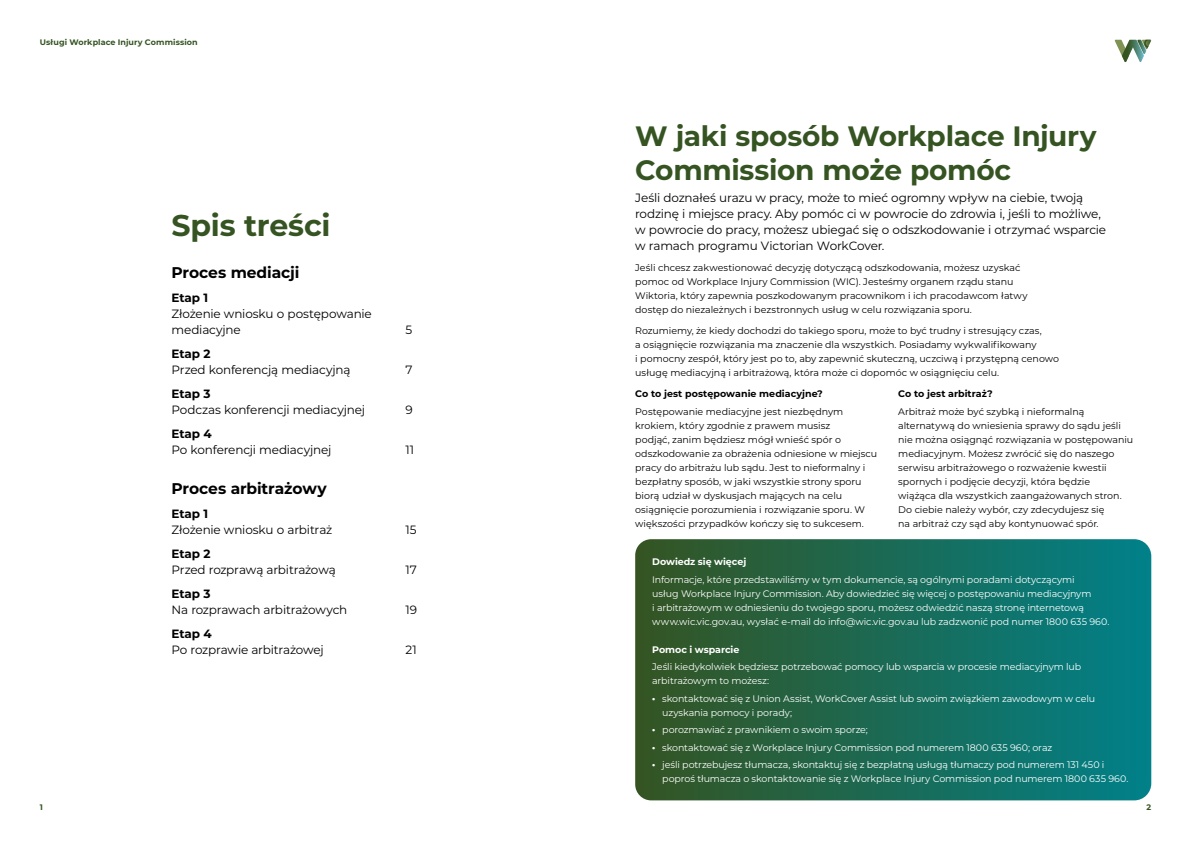
<style>
.page{position:relative;width:1191px;height:842px;background:#fff}
.page>*{position:absolute;margin:0;border:0;box-sizing:border-box;transform-origin:0 0}
.t1{font:700 30px "Montserrat";letter-spacing:-.01em;color:#355422}
.t2{font:700 28px/34px "Montserrat";letter-spacing:-.01em;color:#355422}
.t3{font:700 15.5px "Montserrat";letter-spacing:-.01em;color:#000}
.t4{font:12px/16px "Montserrat";letter-spacing:-.015em;color:#000}
.t5{font:700 12px "Montserrat";letter-spacing:-.01em;color:#000}
.t6{font:9.5px/14px "Montserrat";color:#000}
.t7{font:9.5px/14px "Montserrat";letter-spacing:-.01em;color:#fff}
.t8{font:700 9.5px "Montserrat";color:#000}
.t9{font:700 9.5px "Montserrat";letter-spacing:-.005em;color:#fff}
.t10{font:700 8px "Montserrat";letter-spacing:.01em;color:#355422}
.s1{font-family:"Calibre";font-weight:300}
</style>
<div class="page">
<svg style="left:635px;top:539px;width:516px;height:261px;background:#1b6a56"></svg>
<svg style="left:1114px;top:40px;width:37px;height:22px"></svg>
<p class="t10" style="left:40px;top:37px;width:160px">Usługi Workplace Injury Commission</p>
<h1 class="t1" style="left:171px;top:204px;width:161px">Spis treści</h1>
<h3 class="t3" style="left:171px;top:261px;width:129px">Proces mediacji</h3>
<p class="t5" style="left:171px;top:289px;width:38px">Etap 1</p>
<p class="t4" style="left:171px;top:305px;width:202px">Złożenie wniosku o postępowanie mediacyjne</p>
<p class="t4" style="left:405px;top:321px;width:8px">5</p>
<p class="t5" style="left:171px;top:345px;width:41px">Etap 2</p>
<p class="t4" style="left:171px;top:361px;width:180px">Przed konferencją mediacyjną</p>
<p class="t4" style="left:405px;top:361px;width:9px">7</p>
<p class="t5" style="left:171px;top:385px;width:41px">Etap 3</p>
<p class="t4" style="left:171px;top:401px;width:195px">Podczas konferencji mediacyjnej</p>
<p class="t4" style="left:405px;top:401px;width:9px">9</p>
<p class="t5" style="left:171px;top:425px;width:42px">Etap 4</p>
<p class="t4" style="left:171px;top:441px;width:161px">Po konferencji mediacyjnej</p>
<p class="t4" style="left:405px;top:441px;width:10px">11</p>
<h3 class="t3" style="left:171px;top:477px;width:157px">Proces arbitrażowy</h3>
<p class="t5" style="left:171px;top:505px;width:38px">Etap 1</p>
<p class="t4" style="left:171px;top:521px;width:162px">Złożenie wniosku o arbitraż</p>
<p class="t4" style="left:405px;top:521px;width:13px">15</p>
<p class="t5" style="left:171px;top:545px;width:41px">Etap 2</p>
<p class="t4" style="left:171px;top:561px;width:166px">Przed rozprawą arbitrażową</p>
<p class="t4" style="left:405px;top:561px;width:13px">17</p>
<p class="t5" style="left:171px;top:585px;width:41px">Etap 3</p>
<p class="t4" style="left:171px;top:601px;width:177px">Na rozprawach arbitrażowych</p>
<p class="t4" style="left:405px;top:601px;width:13px">19</p>
<p class="t5" style="left:171px;top:625px;width:42px">Etap 4</p>
<p class="t4" style="left:171px;top:641px;width:154px">Po rozprawie arbitrażowej</p>
<p class="t4" style="left:405px;top:641px;width:13px">21</p>
<h2 class="t2" style="left:635px;top:118px;width:463px">W jaki sposób Workplace Injury<br>Commission może pomóc</h2>
<p class="t4" style="left:635px;top:189px;width:472px">Jeśli doznałeś urazu w pracy, może to mieć ogromny wpływ na ciebie, twoją rodzinę i miejsce pracy. Aby pomóc ci w powrocie do zdrowia i, jeśli to możliwe, w powrocie do pracy, możesz ubiegać się o odszkodowanie i otrzymać wsparcie w ramach programu Victorian WorkCover.</p>
<p class="t6" style="left:635px;top:260px;width:394px">Jeśli chcesz zakwestionować decyzję dotyczącą odszkodowania, możesz uzyskać pomoc od Workplace Injury Commission (WIC). Jesteśmy organem rządu stanu Wiktoria, który zapewnia poszkodowanym pracownikom i ich pracodawcom łatwy dostęp do niezależnych i bezstronnych usług w celu rozwiązania sporu.</p>
<p class="t6" style="left:635px;top:323px;width:425px">Rozumiemy, że kiedy dochodzi do takiego sporu, może to być trudny i stresujący czas,<br>a osiągnięcie rozwiązania ma znaczenie dla wszystkich. Posiadamy wykwalifikowany<br>i pomocny zespół, który jest po to, aby zapewnić skuteczną, uczciwą i przystępną cenowo usługę mediacyjną i arbitrażową, która może ci dopomóc w osiągnięciu celu.</p>
<p class="t8" style="left:635px;top:387px;width:189px">Co to jest postępowanie mediacyjne?</p>
<p class="t6" style="left:635px;top:404px;width:243px">Postępowanie mediacyjne jest niezbędnym krokiem, który zgodnie z prawem musisz<br>podjąć, zanim będziesz mógł wnieść spór o odszkodowanie za obrażenia odniesione w miejscu pracy do arbitrażu lub sądu. Jest to nieformalny i bezpłatny sposób, w jaki wszystkie strony sporu biorą udział w dyskusjach mających na celu osiągnięcie porozumienia i rozwiązanie sporu. W większości przypadków kończy się to sukcesem.</p>
<p class="t8" style="left:898px;top:387px;width:96px">Co to jest arbitraż?</p>
<p class="t6" style="left:898px;top:404px;width:236px">Arbitraż może być szybką i nieformalną alternatywą do wniesienia sprawy do sądu jeśli nie można osiągnąć rozwiązania w postępowaniu mediacyjnym. Możesz zwrócić się do naszego serwisu arbitrażowego o rozważenie kwestii spornych i podjęcie decyzji, która będzie<br>wiążąca dla wszystkich zaangażowanych stron.<br>Do ciebie należy wybór, czy zdecydujesz się<br>na arbitraż czy sąd aby kontynuować spór.</p>
<p class="t9" style="left:652px;top:555px;width:96px">Dowiedz się więcej</p>
<p class="t7" style="left:652px;top:572px;width:459px">Informacje, które przedstawiliśmy w tym dokumencie, są ogólnymi poradami dotyczącymi<br>usług Workplace Injury Commission. Aby dowiedzieć się więcej o postępowaniu mediacyjnym<br>i arbitrażowym w odniesieniu do twojego sporu, możesz odwiedzić naszą stronę internetową www.wic.vic.gov.au, wysłać e-mail do info@wic.vic.gov.au lub zadzwonić pod numer 1800 635 960.</p>
<p class="t9" style="left:652px;top:643px;width:89px">Pomoc i wsparcie</p>
<p class="t7" style="left:652px;top:660px;width:430px">Jeśli kiedykolwiek będziesz potrzebować pomocy lub wsparcia w procesie mediacyjnym lub arbitrażowym to możesz:</p>
<p class="t7" style="left:662px;top:691px;width:434px;text-indent:-10px"><span class="s1">•</span> skontaktować się z Union Assist, WorkCover Assist lub swoim związkiem zawodowym w celu uzyskania pomocy i porady;</p>
<p class="t7" style="left:652px;top:723px;width:217px"><span class="s1">•</span> porozmawiać z prawnikiem o swoim sporze;</p>
<p class="t7" style="left:652px;top:740px;width:401px"><span class="s1">•</span> skontaktować się z Workplace Injury Commission pod numerem 1800 635 960; oraz</p>
<p class="t7" style="left:662px;top:758px;width:467px;text-indent:-10px"><span class="s1">•</span> jeśli potrzebujesz tłumacza, skontaktuj się z bezpłatną usługą tłumaczy pod numerem 131 450 i poproś tłumacza o skontaktowanie się z Workplace Injury Commission pod numerem 1800 635 960.</p>
<p class="t10" style="left:40px;top:801px;width:5px">1</p>
<p class="t10" style="left:1146px;top:801px;width:6px">2</p>
</div>
